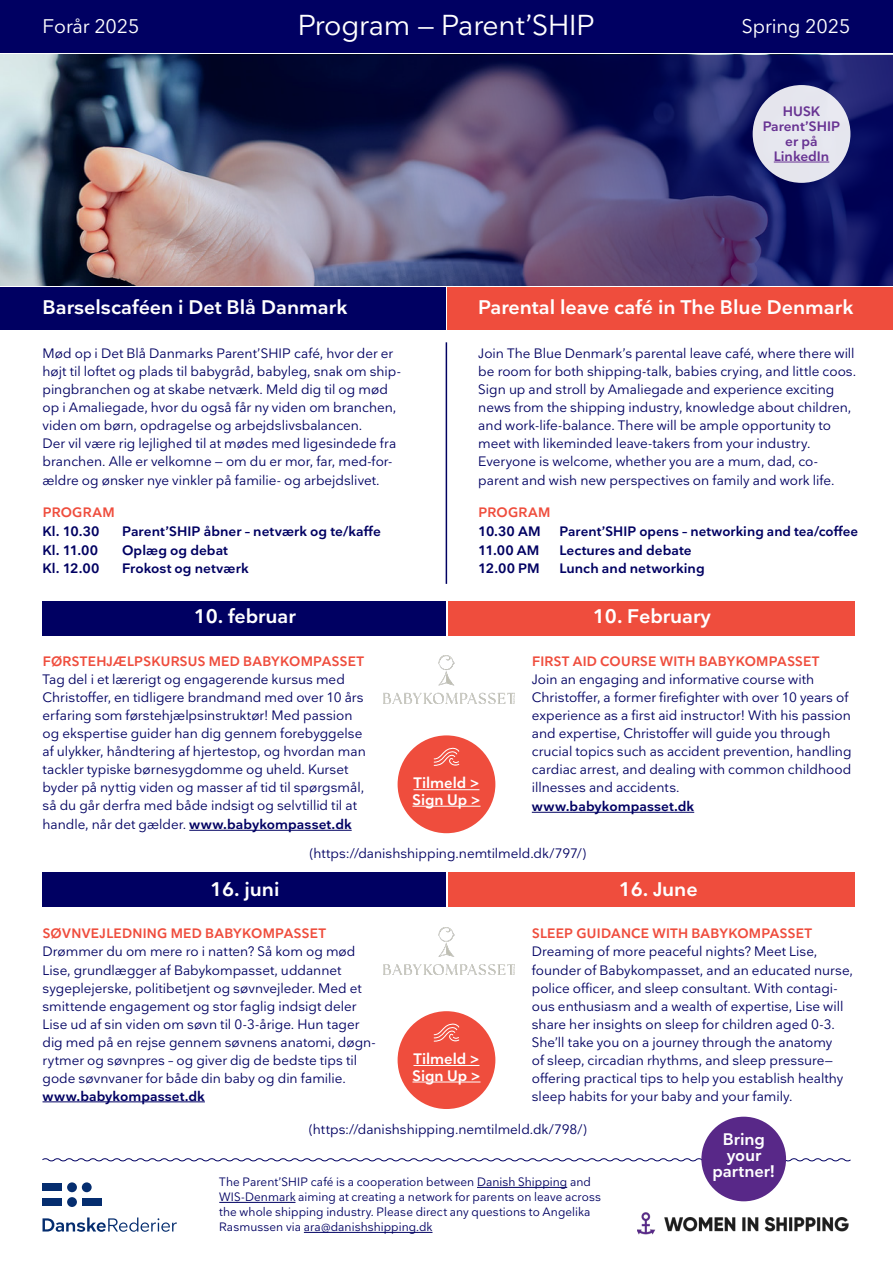
<style>
.page{position:relative;width:893px;height:1263px;background:#fff}
.page>*{position:absolute;margin:0;border:0;box-sizing:border-box;transform-origin:0 0}
.Overskrifter{font:28.5px "Nationale";letter-spacing:-.005em;color:#fff}
.Overskrifter-2{font:600 19.5px "Nationale";color:#fff}
.Overskrifter-3{font:19.5px "Nationale";letter-spacing:-.005em;color:#fff}
.Brødtekst{font:600 16.65px "Nationale";letter-spacing:-.01em;color:#fff}
.Brødtekst-2{font:600 15px "Nationale";color:#fff}
.Brødtekst-3{font:13.5px/18px "Nationale";color:#000062}
.Brødtekst-4{font:600 13.5px "Nationale";letter-spacing:.005em;color:#000062}
.Brødtekst-5{font:600 13.5px "Nationale";letter-spacing:.02em;color:#ef4d3d}
.t1{font:600 13.5px "Nationale";color:#683393}
.Brødtekst-6{font:12px/15px "Nationale";letter-spacing:.005em;color:#000062}
.s1{font-weight:600}
</style>
<div class="page">
<div style="left:0;top:0;width:893px;height:53px;background:#000062"></div>
<div style="left:43px;top:601px;width:403px;height:34px;background:#000062"></div>
<div style="left:43px;top:872px;width:403px;height:34px;background:#000062"></div>
<div style="left:448px;top:601px;width:406px;height:34px;background:#ef4d3d"></div>
<div style="left:448px;top:872px;width:406px;height:34px;background:#ef4d3d"></div>
<div style="left:0;top:287px;width:446px;height:43px;background:#000062"></div>
<div style="left:448px;top:287px;width:445px;height:43px;background:#ef4d3d"></div>
<div style="left:43px;top:1183px;width:19px;height:8px;background:#052d6f"></div>
<div style="left:43px;top:1198px;width:19px;height:8px;background:#052d6f"></div>
<div style="left:82px;top:1198px;width:19px;height:8px;background:#052d6f"></div>
<div style="left:67px;top:1182px;width:10px;height:10px;background:#052d6f;border-radius:50%"></div>
<div style="left:82px;top:1182px;width:10px;height:10px;background:#052d6f;border-radius:50%"></div>
<div style="left:67px;top:1197px;width:10px;height:10px;background:#052d6f;border-radius:50%"></div>
<svg style="left:43px;top:1217px;width:134px;height:15px"></svg>
<svg style="left:42px;top:1158px;width:809px;height:4px"></svg>
<hr style="left:477px;top:1187px;width:90px;height:1px;background:#000062">
<hr style="left:219px;top:1202px;width:76px;height:1px;background:#000062">
<hr style="left:304px;top:1232px;width:128px;height:1px;background:#000062">
<hr style="left:189px;top:830px;width:163px;height:1px;background:#000062">
<hr style="left:532px;top:812px;width:162px;height:1px;background:#000062">
<hr style="left:446px;top:342px;width:1px;height:242px;background:#000062">
<hr style="left:43px;top:1101px;width:162px;height:1px;background:#000062">
<div style="left:398px;top:735px;width:97px;height:98px;background:#ef4d3d;border-radius:50%"></div>
<div style="left:398px;top:1011px;width:97px;height:98px;background:#ef4d3d;border-radius:50%"></div>
<hr style="left:413px;top:789px;width:66px;height:1px;background:#fff">
<hr style="left:412px;top:806px;width:68px;height:1px;background:#fff">
<hr style="left:413px;top:1065px;width:66px;height:1px;background:#fff">
<hr style="left:412px;top:1081px;width:68px;height:1px;background:#fff">
<svg style="left:434px;top:747px;width:25px;height:19px"></svg>
<svg style="left:434px;top:1023px;width:25px;height:19px"></svg>
<img style="left:637px;top:1198px;width:212px;height:37px">
<img style="left:0;top:55px;width:893px;height:230px">
<div style="left:701px;top:1117px;width:85px;height:84px;background:#582888;border-radius:50%"></div>
<div style="left:753px;top:85px;width:97px;height:98px;background:#e5e6ee;border-radius:50%"></div>
<hr style="left:774px;top:162px;width:55px;height:1px;background:#683393">
<img style="left:384px;top:656px;width:131px;height:47px">
<img style="left:384px;top:927px;width:131px;height:47px">
<p class="Overskrifter-3" style="left:43px;top:14px;width:99px">Forår 2025</p>
<p class="Overskrifter" style="left:298px;top:7px;width:299px">Program — Parent’SHIP</p>
<p class="Overskrifter-3" style="left:742px;top:14px;width:110px">Spring 2025</p>
<p class="t1" style="left:783px;top:102px;width:39px">HUSK</p>
<p class="t1" style="left:763px;top:117px;width:79px">Parent’SHIP</p>
<p class="t1" style="left:785px;top:132px;width:34px">er på</p>
<p class="t1" style="left:774px;top:147px;width:57px">LinkedIn</p>
<p class="Overskrifter-2" style="left:43px;top:294px;width:306px">Barselscaféen i Det Blå Danmark</p>
<p class="Brødtekst-3" style="left:43px;top:344px;width:360px">Mød op i Det Blå Danmarks Parent’SHIP café, hvor der er højt til loftet og plads til babygråd, babyleg, snak om ship&shy;pingbranchen og at skabe netværk. Meld dig til og mød op i Amaliegade, hvor du også får ny viden om branchen, viden om børn, opdragelse og arbejdslivsbalancen.</p>
<p class="Brødtekst-3" style="left:43px;top:434px;width:355px">Der vil være rig lejlighed til at mødes med ligesindede fra branchen. Alle er velkomne — om du er mor, far, med-for-</p>
<p class="Brødtekst-3" style="left:43px;top:471px;width:339px">ældre og ønsker nye vinkler på familie- og arbejdslivet.</p>
<p class="Brødtekst-5" style="left:43px;top:504px;width:73px">PROGRAM</p>
<p class="Brødtekst-4" style="left:43px;top:522px;width:58px">Kl. 10.30</p>
<p class="Brødtekst-4" style="left:122px;top:522px;width:260px">Parent’SHIP åbner – netværk og te/kaffe</p>
<p class="Brødtekst-4" style="left:43px;top:541px;width:57px">Kl. 11.00</p>
<p class="Brødtekst-4" style="left:122px;top:541px;width:107px">Oplæg og debat</p>
<p class="Brødtekst-4" style="left:43px;top:560px;width:58px">Kl. 12.00</p>
<p class="Brødtekst-4" style="left:122px;top:560px;width:128px">Frokost og netværk</p>
<p class="Overskrifter-2" style="left:478px;top:294px;width:376px">Parental leave café in The Blue Denmark</p>
<p class="Brødtekst-3" style="left:478px;top:344px;width:379px">Join The Blue Denmark’s parental leave café, where there will be room for both shipping-talk, babies crying, and little coos.<br>Sign up and stroll by Amaliegade and experience exciting news from the shipping industry, knowledge about children, and work-life-balance. There will be ample opportunity to meet with likeminded leave-takers from your industry.</p>
<p class="Brødtekst-3" style="left:478px;top:452px;width:341px">Everyone is welcome, whether you are a mum, dad, co-</p>
<p class="Brødtekst-3" style="left:478px;top:471px;width:358px">parent and wish new perspectives on family and work life.</p>
<p class="Brødtekst-5" style="left:478px;top:504px;width:73px">PROGRAM</p>
<p class="Brødtekst-4" style="left:478px;top:522px;width:64px">10.30 AM</p>
<p class="Brødtekst-4" style="left:559px;top:522px;width:300px">Parent’SHIP opens – networking and tea/coffee</p>
<p class="Brødtekst-4" style="left:478px;top:541px;width:63px">11.00 AM</p>
<p class="Brødtekst-4" style="left:559px;top:541px;width:134px">Lectures and debate</p>
<p class="Brødtekst-4" style="left:478px;top:560px;width:63px">12.00 PM</p>
<p class="Brødtekst-4" style="left:559px;top:560px;width:147px">Lunch and networking</p>
<p class="Overskrifter-2" style="left:194px;top:604px;width:104px">10. februar</p>
<p class="Overskrifter-2" style="left:593px;top:604px;width:119px">10. February</p>
<p class="Brødtekst-5" style="left:43px;top:653px;width:323px">FØRSTEHJÆLPSKURSUS MED BABYKOMPASSET</p>
<p class="Brødtekst-3" style="left:43px;top:670px;width:325px">Tag del i et lærerigt og engagerende kursus med Christoffer, en tidligere brandmand med over 10 års erfaring som førstehjælpsinstruktør! Med passion og ekspertise guider han dig gennem forebyggelse af ulykker, håndtering af hjertestop, og hvordan man tackler typiske børnesygdomme og uheld. Kurset</p>
<p class="Brødtekst-3" style="left:43px;top:778px;width:323px">byder på nyttig viden og masser af tid til spørgsmål,</p>
<p class="Brødtekst-3" style="left:43px;top:796px;width:316px;line-height:18.8px">så du går derfra med både indsigt og selvtillid til at handle, når det gælder. <span class="s1">www.babykompasset.dk</span></p>
<p class="Brødtekst-2" style="left:413px;top:773px;width:67px">Tilmeld &gt;</p>
<p class="Brødtekst-2" style="left:412px;top:790px;width:70px">Sign Up &gt;</p>
<p class="Brødtekst-5" style="left:532px;top:653px;width:289px">FIRST AID COURSE WITH BABYKOMPASSET</p>
<p class="Brødtekst-3" style="left:532px;top:670px;width:321px">Join an engaging and informative course with Christoffer, a former firefighter with over 10 years of experience as a first aid instructor! With his passion and expertise, Christoffer will guide you through crucial topics such as accident prevention, handling cardiac arrest, and dealing with common childhood illnesses and accidents.</p>
<p class="Brødtekst-4" style="left:532px;top:797px;width:164px">www.babykompasset.dk</p>
<p class="Brødtekst-3" style="left:309px;top:844px;width:278px">(https://danishshipping.nemtilmeld.dk/797/)</p>
<p class="Overskrifter-2" style="left:210px;top:876px;width:71px">16. juni</p>
<p class="Overskrifter-2" style="left:619px;top:876px;width:80px">16. June</p>
<p class="Brødtekst-5" style="left:43px;top:925px;width:285px">SØVNVEJLEDNING MED BABYKOMPASSET</p>
<p class="Brødtekst-3" style="left:43px;top:942px;width:314px">Drømmer du om mere ro i natten? Så kom og mød<br>Lise, grundlægger af Babykompasset, uddannet</p>
<p class="Brødtekst-3" style="left:43px;top:978px;width:321px">sygeplejerske, politibetjent og søvnvejleder. Med et smittende engagement og stor faglig indsigt deler<br>Lise ud af sin viden om søvn til 0-3-årige. Hun tager</p>
<p class="Brødtekst-3" style="left:43px;top:1032px;width:335px">dig med på en rejse gennem søvnens anatomi, døgn&shy;rytmer og søvnpres – og giver dig de bedste tips til gode søvnvaner for både din baby og din familie.</p>
<p class="Brødtekst-4" style="left:43px;top:1087px;width:164px">www.babykompasset.dk</p>
<p class="Brødtekst-2" style="left:413px;top:1049px;width:67px">Tilmeld &gt;</p>
<p class="Brødtekst-2" style="left:412px;top:1066px;width:70px">Sign Up &gt;</p>
<p class="Brødtekst-5" style="left:532px;top:925px;width:282px">SLEEP GUIDANCE WITH BABYKOMPASSET</p>
<p class="Brødtekst-3" style="left:532px;top:942px;width:323px">Dreaming of more peaceful nights? Meet Lise, founder of Babykompasset, and an educated nurse, police officer, and sleep consultant. With contagi&shy;ous enthusiasm and a wealth of expertise, Lise will share her insights on sleep for children aged 0-3.<br>She’ll take you on a journey through the anatomy</p>
<p class="Brødtekst-3" style="left:532px;top:1050px;width:303px">of sleep, circadian rhythms, and sleep pressure—</p>
<p class="Brødtekst-3" style="left:532px;top:1068px;width:313px">offering practical tips to help you establish healthy sleep habits for your baby and your family.</p>
<p class="Brødtekst-3" style="left:309px;top:1120px;width:279px">(https://danishshipping.nemtilmeld.dk/798/)</p>
<p class="Brødtekst-6" style="left:219px;top:1174px;width:383px">The Parent’SHIP café is a cooperation between Danish Shipping and WIS-Denmark aiming at creating a network for parents on leave across the whole shipping industry. Please direct any questions to Angelika Rasmussen via ara@danishshipping.dk</p>
<p class="Brødtekst" style="left:723px;top:1128px;width:44px">Bring</p>
<p class="Brødtekst" style="left:727px;top:1144px;width:36px">your</p>
<p class="Brødtekst" style="left:712px;top:1160px;width:65px">partner!</p>
</div>
